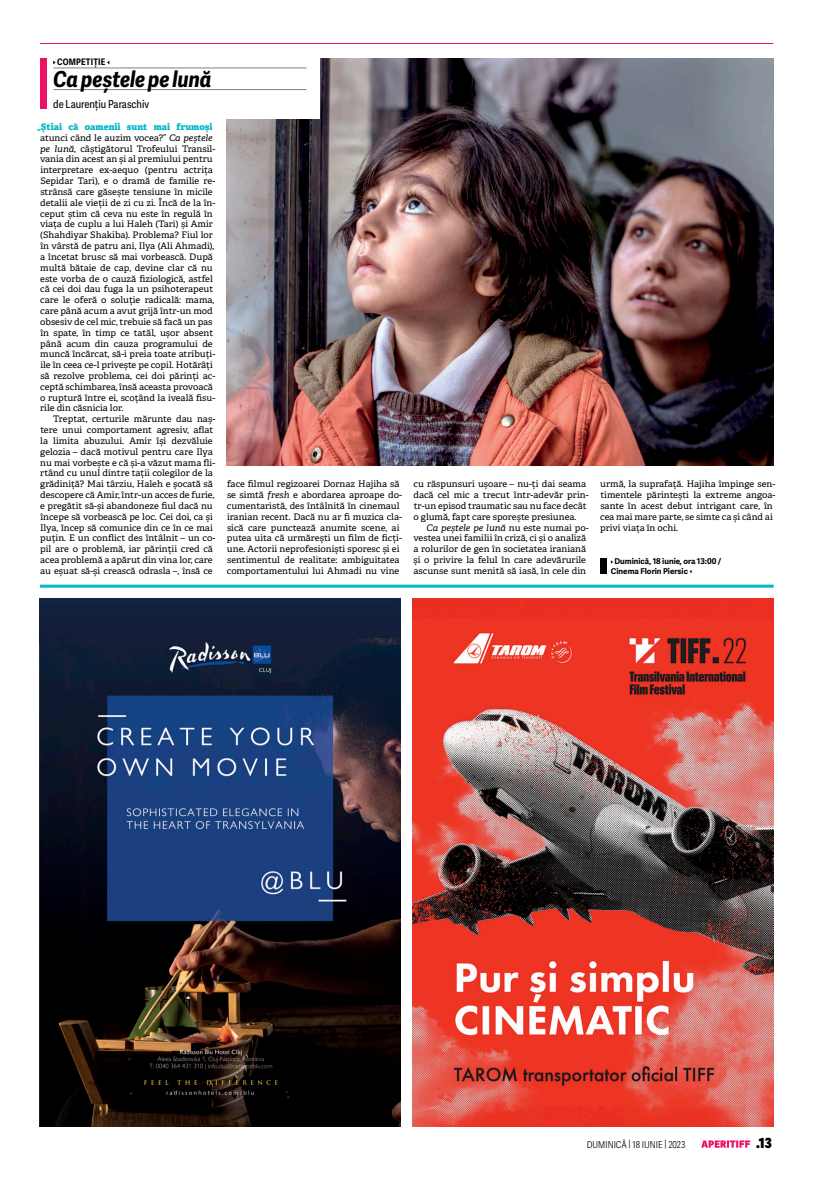
<style>
.page{position:relative;width:820px;height:1191px;background:#fff}
.page>*{position:absolute;margin:0;border:0;box-sizing:border-box;transform-origin:0 0}
.t1{font:italic 700 22px "Adelle Sans Cnd";color:#000}
.t2{font:14px "Adelle Sans Cnd Hv";color:#000}
.t3{font:11px "Adelle Sans Cnd";color:#000}
.t4{font:9.5px "Adelle Sans Cnd Lt";color:#000}
.t5{font:9px/10.8px "Adelle";color:#000;scale:1.04 1}
.t6{font:700 9px "Adelle Sans Cnd";letter-spacing:.02em;color:#000}
.t7{font:700 8px/9.6px "Adelle Sans";color:#000}
.s1{font-weight:800;color:#00b8c7}
.s2{font-style:italic}
</style>
<div class="page">
<hr style="left:40px;top:43px;width:733px;height:1px;background:#ed1064">
<svg style="left:701px;top:1140px;width:49px;height:7px"></svg>
<img style="left:40px;top:598px;width:360px;height:528px">
<img style="left:413px;top:598px;width:360px;height:528px">
<img style="left:226px;top:58px;width:547px;height:407px">
<hr style="left:40px;top:584px;width:733px;height:3px;background:#00b8c7">
<div style="left:599px;top:558px;width:6px;height:16px;background:#000"></div>
<div style="left:33px;top:54px;width:287px;height:65px;background:#fff"></div>
<div style="left:40px;top:58px;width:6px;height:50px;background:#ed1064"></div>
<hr style="left:53px;top:68px;width:253px;height:1px;background:#7f8284">
<hr style="left:53px;top:89px;width:253px;height:1px;background:#7f8284">
<p class="t6" style="left:57px;top:55px;width:50px">COMPETIȚIE</p>
<h1 class="t1" style="left:53px;top:63px;width:160px">Ca peștele pe lună</h1>
<p class="t3" style="left:53px;top:96px;width:97px">de Laurențiu Paraschiv</p>
<p class="t5" style="left:40px;top:121px;width:170px;text-indent:-3px"><span class="s1">„Știai că oamenii sunt mai frumoși </span>atunci când le auzim vocea?” <span class="s2">Ca peștele pe lună</span>, câștigătorul Trofeului Transil&shy;vania din acest an și al premiului pentru interpretare ex‑aequo (pentru actrița Sepidar Tari), e o dramă de familie re&shy;strânsă care găsește tensiune în micile detalii ale vieții de zi cu zi. Încă de la în&shy;ceput știm că ceva nu este în regulă în viața de cuplu a lui Haleh (Tari) și Amir (Shahdiyar Shakiba). Problema? Fiul lor în vârstă de patru ani, Ilya (Ali Ahmadi), a încetat brusc să mai vorbească. După multă bătaie de cap, devine clar că nu este vorba de o cauză fiziologică, astfel că cei doi dau fuga la un psihoterapeut care le oferă o soluţie radicală: mama, care până acum a avut grijă într‑un mod obsesiv de cel mic, trebuie să facă un pas în spate, în timp ce tatăl, ușor absent până acum din cauza programului de muncă încărcat, să‑i preia toate atribuţi&shy;ile în ceea ce‑l priveşte pe copil. Hotărâți să rezolve problema, cei doi părinți ac&shy;ceptă schimbarea, însă aceasta provoacă o ruptură între ei, scoțând la iveală fisu&shy;rile din căsnicia lor.</p>
<p class="t5" style="left:40px;top:414px;width:170px;text-indent:13px">Treptat, certurile mărunte dau naș&shy;tere unui comportament agresiv, aflat la limita abuzului. Amir își dezvăluie gelozia – dacă motivul pentru care Ilya nu mai vorbește e că și‑a văzut mama fli&shy;rtând cu unul dintre tații colegilor de la grădiniță? Mai târziu, Haleh e șocată să descopere că Amir, într‑un acces de furie, e pregătit să‑și abandoneze fiul dacă nu începe să vorbească pe loc. Cei doi, ca și Ilya, încep să comunice din ce în ce mai puțin. E un conflict des întâlnit – un co&shy;pil are o problemă, iar părinții cred că acea problemă a apărut din vina lor, care au eșuat să‑și crească odrasla –, însă ce</p>
<p class="t5" style="left:227px;top:479px;width:170px">face filmul regizoarei Dornaz Hajiha să se simtă <span class="s2">fresh</span> e abordarea aproape do&shy;cumentaristă, des întâlnită în cinemaul iranian recent. Dacă nu ar fi muzica cla&shy;sică care punctează anumite scene, ai putea uita că urmărești un film de ficți&shy;une. Actorii neprofesioniști sporesc și ei sentimentul de realitate: ambiguitatea comportamentului lui Ahmadi nu vine</p>
<p class="t5" style="left:413px;top:479px;width:170px">cu răspunsuri ușoare – nu‑ți dai seama dacă cel mic a trecut într‑adevăr prin&shy;tr‑un episod traumatic sau nu face decât o glumă, fapt care sporește presiunea.</p>
<p class="t5" style="left:413px;top:522px;width:170px;text-indent:13px"><span class="s2">Ca peștele pe lună</span> nu este numai po&shy;vestea unei familii în criză, ci și o analiză a rolurilor de gen în societatea iraniană și o privire la felul în care adevărurile ascunse sunt menită să iasă, în cele din</p>
<p class="t5" style="left:600px;top:479px;width:170px">urmă, la suprafață. Hajiha împinge sen&shy;timentele părintești la extreme angoa&shy;sante în acest debut intrigant care, în cea mai mare parte, se simte ca și când ai privi viața în ochi.</p>
<p class="t7" style="left:610px;top:556px;width:112px;text-indent:3px">Duminică, 18 iunie, ora 13:00 /<br>Cinema Florin Piersic</p>
<p class="t4" style="left:586px;top:1137px;width:100px">DUMINICĂ | 18 IUNIE | 2023</p>
<h2 class="t2" style="left:755px;top:1132px;width:17px">.13</h2>
</div>
